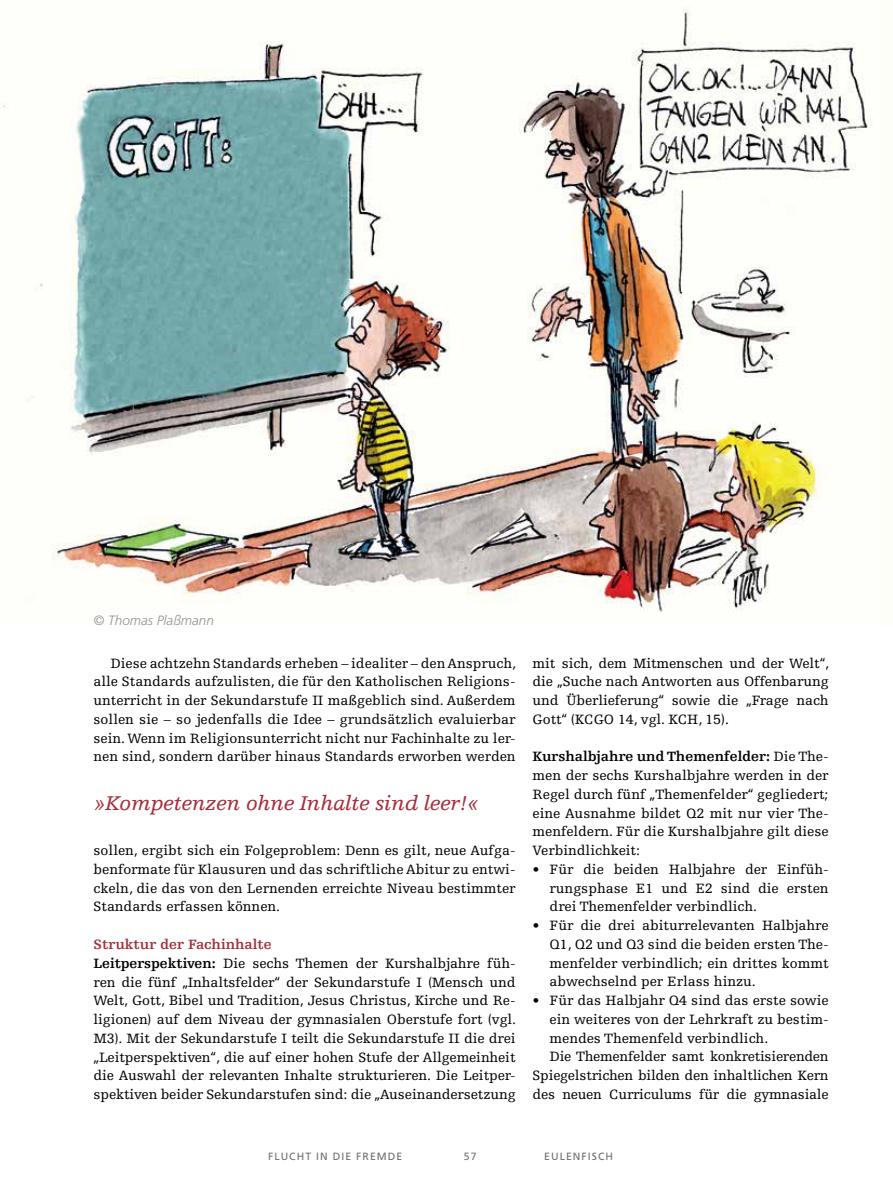
<style>
.page{position:relative;width:893px;height:1191px;background:#fff}
.page>*{position:absolute;margin:0;border:0;box-sizing:border-box;transform-origin:0 0}
.t1{font:italic 21px "Egyptienne FLT Std";letter-spacing:-.01em;color:#a72c39}
.t2{font:14.25px/18.8px "Egyptienne FLT Std";letter-spacing:-.005em;color:#000;text-align:justify}
.t3{font:italic 300 13.5px "Frutiger LT Std";color:#939598}
.t4{font:10.5px "Frutiger LT Pro";letter-spacing:.1em;color:#6d6e71}
.s1{font-weight:700;color:#a72c39}
.s2{font-weight:700}
</style>
<div class="page">
<img style="left:0;top:7px;width:873px;height:605px">
<p class="t3" style="left:94px;top:613px;width:122px">© Thomas Plaßmann</p>
<p class="t2" style="left:94px;top:654px;width:424px;text-indent:17px">Diese achtzehn Standards erheben – idealiter – den Anspruch, alle Standards aufzulisten, die für den Katholischen Religions&shy;unterricht in der Sekundarstufe II maßgeblich sind. Außerdem sollen sie – so jedenfalls die Idee – grundsätzlich evaluierbar sein. Wenn im Religionsunterricht nicht nur Fachinhalte zu ler&shy;nen sind, sondern darüber hinaus Standards erworben werden</p>
<h1 class="t1" style="left:94px;top:792px;width:387px">»Kompetenzen ohne Inhalte sind leer!«</h1>
<p class="t2" style="left:94px;top:841px;width:424px">sollen, ergibt sich ein Folgeproblem: Denn es gilt, neue Aufga&shy;benformate für Klausuren und das schriftliche Abitur zu entwi&shy;ckeln, die das von den Lernenden erreichte Niveau bestimmter Standards erfassen können.</p>
<p class="t2" style="left:94px;top:935px;width:424px;text-align:left"><span class="s1">Struktur der Fachinhalte<br></span><span class="s2">Leitperspektiven:</span> Die sechs Themen der Kurshalbjahre füh&shy;ren die fünf „Inhaltsfelder“ der Sekundarstufe I (Mensch und Welt, Gott, Bibel und Tradition, Jesus Christus, Kirche und Re&shy;ligionen) auf dem Niveau der gymnasialen Oberstufe fort (vgl.<br>M3). Mit der Sekundarstufe I teilt die Sekundarstufe II die drei „Leitperspektiven“, die auf einer hohen Stufe der Allgemeinheit die Auswahl der relevanten Inhalte strukturieren. Die Leitper&shy;spektiven beider Sekundarstufen sind: die „Auseinandersetzung</p>
<p class="t2" style="left:533px;top:653px;width:298px">mit sich, dem Mitmenschen und der Welt“, die „Suche nach Antworten aus Offenbarung und Überlieferung“ sowie die „Frage nach Gott“ (KCGO 14, vgl. KCH, 15).</p>
<p class="t2" style="left:533px;top:747px;width:297px"><span class="s2">Kurshalbjahre und Themenfelder:</span> Die The&shy;men der sechs Kurshalbjahre werden in der Regel durch fünf „Themenfelder“ gegliedert; eine Ausnahme bildet Q2 mit nur vier The&shy;menfeldern. Für die Kurshalbjahre gilt diese Verbindlichkeit:</p>
<p class="t2" style="left:550px;top:860px;width:280px;text-indent:-17px">• Für die beiden Halbjahre der Einfüh&shy;rungsphase E1 und E2 sind die ersten drei Themenfelder verbindlich.</p>
<p class="t2" style="left:550px;top:916px;width:280px;text-indent:-17px">• Für die drei abiturrelevanten Halbjahre Q1, Q2 und Q3 sind die beiden ersten The&shy;menfelder verbindlich; ein drittes kommt abwechselnd per Erlass hinzu.</p>
<p class="t2" style="left:533px;top:991px;width:297px">• Für das Halbjahr Q4 sind das erste sowie</p>
<p class="t2" style="left:550px;top:1010px;width:280px">ein weiteres von der Lehrkraft zu bestim-</p>
<p class="t2" style="left:550px;top:1029px;width:220px">mendes Themenfeld verbindlich.</p>
<p class="t2" style="left:550px;top:1047px;width:280px">Die Themenfelder samt konkretisierenden</p>
<p class="t2" style="left:533px;top:1066px;width:297px">Spiegelstrichen bilden den inhaltlichen Kern</p>
<p class="t2" style="left:533px;top:1085px;width:297px">des neuen Curriculums für die gymnasiale</p>
<p class="t4" style="left:268px;top:1150px;width:136px">FLUCHT IN DIE FREMDE</p>
<p class="t4" style="left:464px;top:1150px;width:14px">57</p>
<p class="t4" style="left:544px;top:1150px;width:70px">EULENFISCH</p>
</div>
